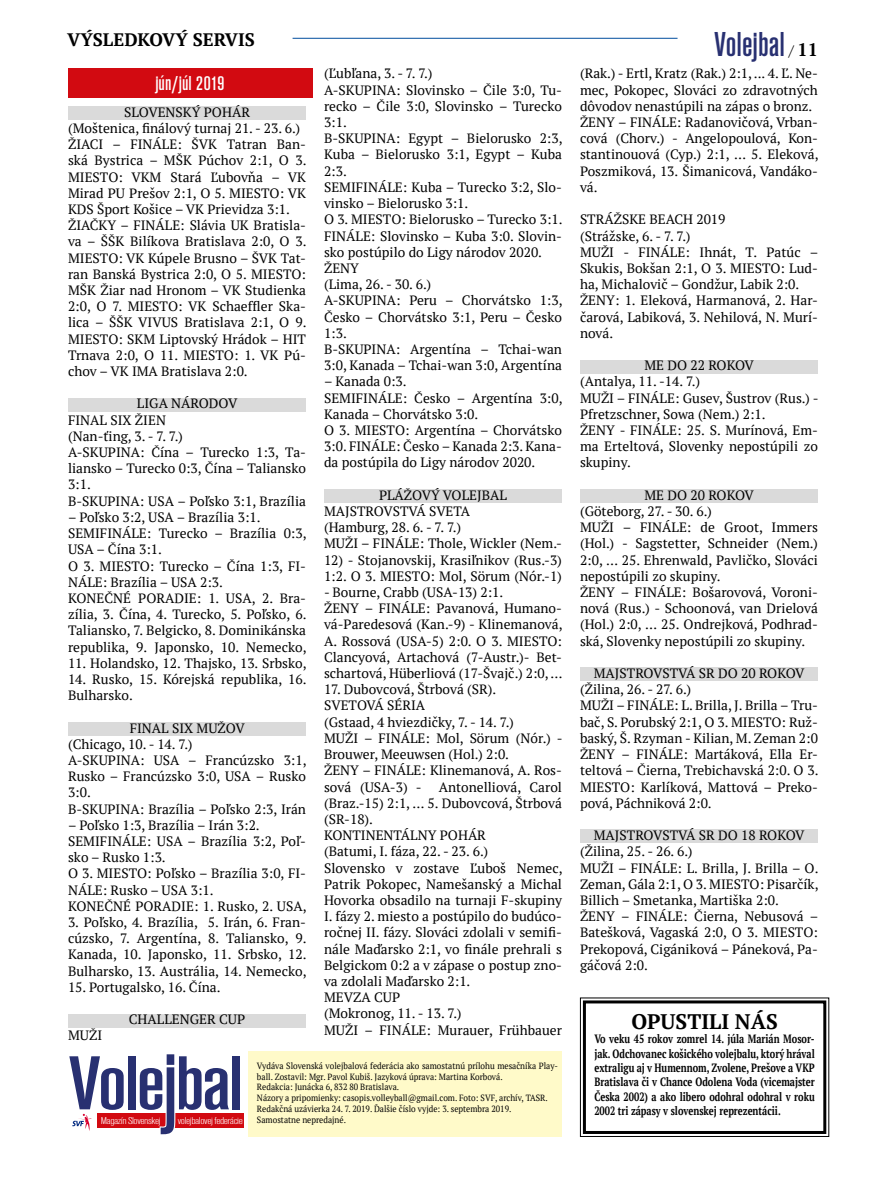
<style>
.page{position:relative;width:872px;height:1191px;background:#fff}
.page>*{position:absolute;margin:0;border:0;box-sizing:border-box;transform-origin:0 0}
.t1{font:500 condensed 79.5px "Accius TOT";letter-spacing:-.03em;color:#283071;scale:1.25 1}
.t2{font:500 condensed 36px "Accius TOT";color:#283071}
.t3{font:500 condensed 21px "Accius TOT";color:#fff}
.t4{font:700 21px "PT Serif";color:#000}
.t5{font:700 18px "PT Serif";color:#000}
.t6{font:13.5px/16.2px "PT Serif";color:#000}
.t7{font:700 12px/14.4px "PT Serif";color:#000;text-align:justify;scale:.77 1}
.t8{font:300 condensed 10.35px "Accius TOT";letter-spacing:-.03em;color:#fff;scale:1.33 1}
.t9{font:9px/10.8px "PT Serif";color:#000;scale:.92 1}
.s1{font-size:99.3px}
.s2{font-weight:400;font-size:15px}
</style>
<div class="page">
<div style="left:68px;top:106px;width:238px;height:14px;background:#dadada"></div>
<div style="left:68px;top:398px;width:238px;height:13px;background:#dadada"></div>
<div style="left:68px;top:722px;width:238px;height:13px;background:#dadada"></div>
<div style="left:68px;top:1013px;width:238px;height:14px;background:#dadada"></div>
<div style="left:324px;top:489px;width:238px;height:14px;background:#dadada"></div>
<div style="left:580px;top:360px;width:238px;height:13px;background:#dadada"></div>
<div style="left:580px;top:489px;width:238px;height:14px;background:#dadada"></div>
<div style="left:580px;top:667px;width:238px;height:14px;background:#dadada"></div>
<div style="left:580px;top:829px;width:238px;height:14px;background:#dadada"></div>
<hr style="left:292px;top:38px;width:385px;height:1px;background:#004d9d">
<div style="left:248px;top:1051px;width:314px;height:85px;background:#fffac9"></div>
<div style="left:68px;top:68px;width:244px;height:30px;background:#d20a11"></div>
<div style="left:98px;top:1113px;width:146px;height:15px;background:#d20a11"></div>
<svg style="left:159px;top:1113px;width:17px;height:15px"></svg>
<svg style="left:72px;top:1113px;width:26px;height:18px"></svg>
<svg style="left:579px;top:997px;width:250px;height:140px"></svg>
<div style="left:583px;top:1000px;width:243px;height:134px;border:3px solid #000"></div>
<h3 class="t5" style="left:67px;top:28px;width:189px">VÝSLEDKOVÝ SERVIS</h3>
<h3 class="t3" style="left:155px;top:71px;width:71px">jún/júl 2019</h3>
<p class="t6" style="left:68px;top:104px;width:240px;text-indent:56px">SLOVENSKÝ POHÁR (Moštenica, finálový turnaj 21. - 23. 6.)<br>ŽIACI – FINÁLE: ŠVK Tatran Ban&shy;ská Bystrica – MŠK Púchov 2:1, O 3.<br>MIESTO: VKM Stará Ľubovňa – VK Mirad PU Prešov 2:1, O 5. MIESTO: VK KDS Šport Košice – VK Prievidza 3:1.<br>ŽIAČKY – FINÁLE: Slávia UK Bratisla&shy;va – ŠŠK Bilíkova Bratislava 2:0, O 3.<br>MIESTO: VK Kúpele Brusno – ŠVK Tat&shy;ran Banská Bystrica 2:0, O 5. MIESTO:<br>MŠK Žiar nad Hronom – VK Studienka 2:0, O 7. MIESTO: VK Schaeffler Ska&shy;lica – ŠŠK VIVUS Bratislava 2:1, O 9.<br>MIESTO: SKM Liptovský Hrádok – HIT Trnava 2:0, O 11. MIESTO: 1. VK Pú&shy;chov – VK IMA Bratislava 2:0.</p>
<p class="t6" style="left:68px;top:395px;width:239px;text-indent:69px">LIGA NÁRODOV<br>FINAL SIX ŽIEN<br>(Nan-ťing, 3. - 7. 7.)<br>A-SKUPINA: Čína – Turecko 1:3, Ta&shy;liansko – Turecko 0:3, Čína – Taliansko<br>3:1.<br>B-SKUPINA: USA – Poľsko 3:1, Brazília</p>
<p class="t6" style="left:68px;top:509px;width:240px">– Poľsko 3:2, USA – Brazília 3:1.<br>SEMIFINÁLE: Turecko – Brazília 0:3,<br>USA – Čína 3:1.<br>O 3. MIESTO: Turecko – Čína 1:3, FI-<br>NÁLE: Brazília – USA 2:3.<br>KONEČNÉ PORADIE: 1. USA, 2. Bra&shy;zília, 3. Čína, 4. Turecko, 5. Poľsko, 6.<br>Taliansko, 7. Belgicko, 8. Dominikánska republika, 9. Japonsko, 10. Nemecko,</p>
<p class="t6" style="left:68px;top:654px;width:240px">11. Holandsko, 12. Thajsko, 13. Srbsko,</p>
<p class="t6" style="left:68px;top:671px;width:240px">14. Rusko, 15. Kórejská republika, 16.<br>Bulharsko.</p>
<p class="t6" style="left:68px;top:719px;width:240px;text-indent:62px">FINAL SIX MUŽOV<br>(Chicago, 10. - 14. 7.)<br>A-SKUPINA: USA – Francúzsko 3:1,<br>Rusko – Francúzsko 3:0, USA – Rusko<br>3:0.<br>B-SKUPINA: Brazília – Poľsko 2:3, Irán</p>
<p class="t6" style="left:68px;top:816px;width:240px">– Poľsko 1:3, Brazília – Irán 3:2.<br>SEMIFINÁLE: USA – Brazília 3:2, Poľ&shy;sko – Rusko 1:3.<br>O 3. MIESTO: Poľsko – Brazília 3:0, FI-<br>NÁLE: Rusko – USA 3:1.<br>KONEČNÉ PORADIE: 1. Rusko, 2. USA,</p>
<p class="t6" style="left:68px;top:914px;width:240px;text-align:justify">3. Poľsko, 4. Brazília, 5. Irán, 6. Fran&shy;cúzsko, 7. Argentína, 8. Taliansko, 9.<br>Kanada, 10. Japonsko, 11. Srbsko, 12.<br>Bulharsko, 13. Austrália, 14. Nemecko,</p>
<p class="t6" style="left:68px;top:978px;width:154px">15. Portugalsko, 16. Čína.</p>
<p class="t6" style="left:129px;top:1011px;width:118px">CHALLENGER CUP</p>
<p class="t6" style="left:68px;top:1027px;width:36px">MUŽI</p>
<p class="t6" style="left:324px;top:65px;width:240px">(Ľubľana, 3. - 7. 7.)<br>A-SKUPINA: Slovinsko – Čile 3:0, Tu&shy;recko – Čile 3:0, Slovinsko – Turecko<br>3:1.<br>B-SKUPINA: Egypt – Bielorusko 2:3,<br>Kuba – Bielorusko 3:1, Egypt – Kuba<br>2:3.<br>SEMIFINÁLE: Kuba – Turecko 3:2, Slo&shy;vinsko – Bielorusko 3:1.<br>O 3. MIESTO: Bielorusko – Turecko 3:1.<br>FINÁLE: Slovinsko – Kuba 3:0. Slovin&shy;sko postúpilo do Ligy národov 2020.<br>ŽENY<br>(Lima, 26. - 30. 6.)<br>A-SKUPINA: Peru – Chorvátsko 1:3,<br>Česko – Chorvátsko 3:1, Peru – Česko<br>1:3.<br>B-SKUPINA: Argentína – Tchai-wan<br>3:0, Kanada – Tchai-wan 3:0, Argentína</p>
<p class="t6" style="left:324px;top:373px;width:240px">– Kanada 0:3.<br>SEMIFINÁLE: Česko – Argentína 3:0,<br>Kanada – Chorvátsko 3:0.<br>O 3. MIESTO: Argentína – Chorvátsko<br>3:0. FINÁLE: Česko – Kanada 2:3. Kana&shy;da postúpila do Ligy národov 2020.</p>
<p class="t6" style="left:324px;top:487px;width:239px;text-indent:55px">PLÁŽOVÝ VOLEJBAL<br>MAJSTROVSTVÁ SVETA<br>(Hamburg, 28. 6. - 7. 7.)<br>MUŽI – FINÁLE: Thole, Wickler (Nem.-</p>
<p class="t6" style="left:324px;top:551px;width:239px">12) - Stojanovskij, Krasiľnikov (Rus.-3)<br>1:2. O 3. MIESTO: Mol, Sörum (Nór.-1)</p>
<p class="t6" style="left:324px;top:584px;width:240px">- Bourne, Crabb (USA-13) 2:1.<br>ŽENY – FINÁLE: Pavanová, Humano&shy;vá-Paredesová (Kan.-9) - Klinemanová, A. Rossová (USA-5) 2:0. O 3. MIESTO:<br>Clancyová, Artachová (7-Austr.)- Bet&shy;schartová, Hüberliová (17-Švajč.) 2:0, …</p>
<p class="t6" style="left:324px;top:681px;width:240px">17. Dubovcová, Štrbová (SR).<br>SVETOVÁ SÉRIA<br>(Gstaad, 4 hviezdičky, 7. - 14. 7.)<br>MUŽI – FINÁLE: Mol, Sörum (Nór.) -<br>Brouwer, Meeuwsen (Hol.) 2:0.<br>ŽENY – FINÁLE: Klinemanová, A. Ros&shy;sová (USA-3) -</p>
<p class="t6" style="left:324px;top:778px;width:240px;text-indent:115px">Antonelliová, Carol (Braz.-15) 2:1, … 5. Dubovcová, Štrbová (SR-18).<br>KONTINENTÁLNY POHÁR<br>(Batumi, I. fáza, 22. - 23. 6.)<br>Slovensko v zostave Ľuboš Nemec,<br>Patrik Pokopec, Namešanský a Michal<br>Hovorka obsadilo na turnaji F-skupiny<br>I. fázy 2. miesto a postúpilo do budúco&shy;ročnej II. fázy. Slováci zdolali v semifi&shy;nále Maďarsko 2:1, vo finále prehrali s<br>Belgickom 0:2 a v zápase o postup zno&shy;va zdolali Maďarsko 2:1.<br>MEVZA CUP<br>(Mokronog, 11. - 13. 7.)<br>MUŽI – FINÁLE: Murauer, Frühbauer</p>
<h1 class="t1" style="left:68px;top:1039px;width:142px">Vole<span class="s1">j</span>bal</h1>
<p class="t8" style="left:101px;top:1114px;width:47px">Magazín Slovenskej</p>
<p class="t8" style="left:178px;top:1114px;width:50px">volejbalovej federácie</p>
<p class="t9" style="left:257px;top:1060px;width:329px">Vydáva Slovenská volejbalová federácia ako samostatnú prílohu mesačníka Play&shy;ball. Zostavil: Mgr. Pavol Kubiš. Jazyková úprava: Martina Korbová.<br>Redakcia: Junácka 6, 832 80 Bratislava.<br>Názory a pripomienky: casopis.volleyball@gmail.com. Foto: SVF, archív, TASR.<br>Redakčná uzávierka 24. 7. 2019. Ďalšie číslo vyjde: 3. septembra 2019.<br>Samostatne nepredajné.</p>
<h2 class="t2" style="left:714px;top:24px;width:73px">Volejbal</h2>
<h3 class="t5" style="left:789px;top:38px;width:31px"><span class="s2">/</span> 11</h3>
<p class="t6" style="left:580px;top:65px;width:240px">(Rak.) - Ertl, Kratz (Rak.) 2:1, ... 4. Ľ. Ne&shy;mec, Pokopec, Slováci zo zdravotných dôvodov nenastúpili na zápas o bronz.<br>ŽENY – FINÁLE: Radanovičová, Vrban&shy;cová (Chorv.) - Angelopoulová, Kon&shy;stantinouová (Cyp.) 2:1, … 5. Eleková, Poszmiková, 13. Šimanicová, Vandáko&shy;vá.</p>
<p class="t6" style="left:580px;top:211px;width:240px">STRÁŽSKE BEACH 2019<br>(Strážske, 6. - 7. 7.)<br>MUŽI - FINÁLE: Ihnát, T. Patúc –<br>Skukis, Bokšan 2:1, O 3. MIESTO: Lud&shy;ha, Michalovič – Gondžur, Labik 2:0.<br>ŽENY: 1. Eleková, Harmanová, 2. Har&shy;čarová, Labiková, 3. Nehilová, N. Murí&shy;nová.</p>
<p class="t6" style="left:580px;top:357px;width:240px;text-indent:64px">ME DO 22 ROKOV<br>(Antalya, 11. -14. 7.)<br>MUŽI – FINÁLE: Gusev, Šustrov (Rus.) -<br>Pfretzschner, Sowa (Nem.) 2:1.<br>ŽENY - FINÁLE: 25. S. Murínová, Em&shy;ma Erteltová, Slovenky nepostúpili zo skupiny.</p>
<p class="t6" style="left:580px;top:487px;width:239px;text-indent:64px">ME DO 20 ROKOV (Göteborg, 27. - 30. 6.)<br>MUŽI – FINÁLE: de Groot, Immers (Hol.) - Sagstetter, Schneider (Nem.)<br>2:0, … 25. Ehrenwald, Pavličko, Slováci nepostúpili zo skupiny.<br>ŽENY – FINÁLE: Bošarovová, Voroni&shy;nová (Rus.) - Schoonová, van Drielová (Hol.) 2:0, … 25. Ondrejková, Podhrad&shy;ská, Slovenky nepostúpili zo skupiny.</p>
<p class="t6" style="left:580px;top:665px;width:240px;text-indent:14px">MAJSTROVSTVÁ SR DO 20 ROKOV (Žilina, 26. - 27. 6.)<br>MUŽI – FINÁLE: L. Brilla, J. Brilla – Tru&shy;bač, S. Porubský 2:1, O 3. MIESTO: Ruž&shy;baský, Š. Rzyman - Kilian, M. Zeman 2:0<br>ŽENY – FINÁLE: Martáková, Ella Er&shy;teltová – Čierna, Trebichavská 2:0. O 3.<br>MIESTO: Karlíková, Mattová – Preko&shy;pová, Páchniková 2:0.</p>
<p class="t6" style="left:580px;top:827px;width:240px;text-indent:14px">MAJSTROVSTVÁ SR DO 18 ROKOV (Žilina, 25. - 26. 6.)<br>MUŽI – FINÁLE: L. Brilla, J. Brilla – O.<br>Zeman, Gála 2:1, O 3. MIESTO: Pisarčík,<br>Billich – Smetanka, Martiška 2:0.<br>ŽENY – FINÁLE: Čierna, Nebusová –<br>Batešková, Vagaská 2:0, O 3. MIESTO:<br>Prekopová, Cigániková – Páneková, Pa&shy;gáčová 2:0.</p>
<h3 class="t4" style="left:631px;top:1007px;width:148px">OPUSTILI NÁS</h3>
<p class="t7" style="left:594px;top:1031px;width:288px">Vo veku 45 rokov zomrel 14. júla Marián Mosor&shy;jak. Odchovanec košického volejbalu, ktorý hrával extraligu aj v Humennom, Zvolene, Prešove a VKP Bratislava či v Chance Odolena Voda (vicemajster Česka 2002) a ako libero odohral odohral v roku 2002 tri zápasy v slovenskej reprezentácii.</p>
</div>
